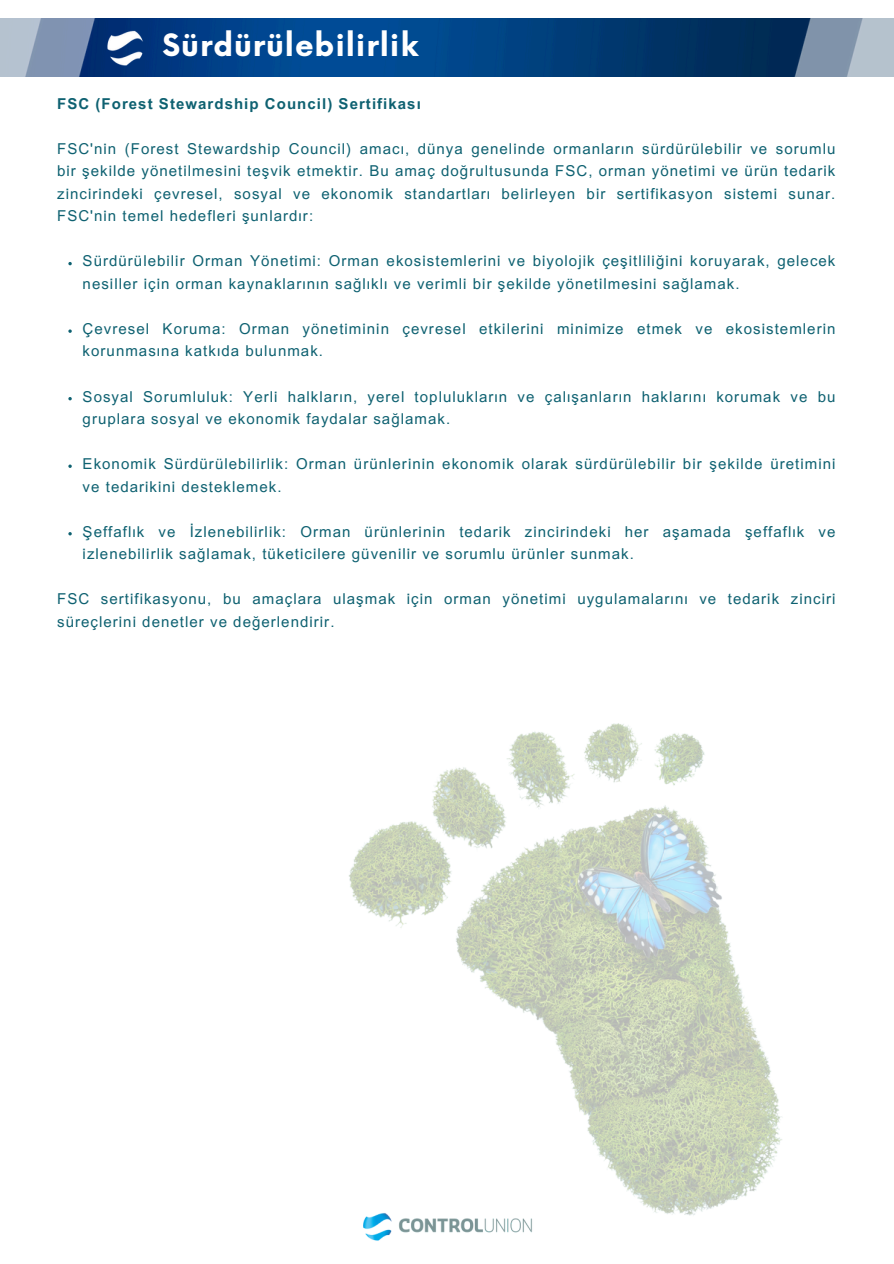
<style>
.page{position:relative;width:894px;height:1264px;background:#fff}
.page>*{position:absolute;margin:0;border:0;box-sizing:border-box;transform-origin:0 0}
.t1{font:700 30px "Now";letter-spacing:.03em;color:#fff}
.t2{font:15px/22.5px "Arial MT Pro";letter-spacing:.07em;color:#0e6171}
.t3{font:700 15px "Arial MT Pro";letter-spacing:.07em;color:#0e6171}
</style>
<div class="page">
<img style="left:0;top:18px;width:893px;height:59px">
<img style="left:104px;top:23px;width:46px;height:49px">
<img style="left:349px;top:723px;width:433px;height:518px">
<svg style="left:68px;top:262px;width:4px;height:3px"></svg>
<svg style="left:68px;top:329px;width:4px;height:4px"></svg>
<svg style="left:68px;top:397px;width:4px;height:3px"></svg>
<svg style="left:68px;top:464px;width:4px;height:4px"></svg>
<svg style="left:68px;top:532px;width:4px;height:3px"></svg>
<p class="t1" style="left:162px;top:29px;width:257px">Sürdürülebilirlik</p>
<h2 class="t3" style="left:57px;top:98px;width:365px">FSC (Forest Stewardship Council) Sertifikası</h2>
<p class="t2" style="left:57px;top:139px;width:779px;text-align:justify">FSC'nin (Forest Stewardship Council) amacı, dünya genelinde ormanların sürdürülebilir ve sorumlu bir şekilde yönetilmesini teşvik etmektir. Bu amaç doğrultusunda FSC, orman yönetimi ve ürün tedarik zincirindeki çevresel, sosyal ve ekonomik standartları belirleyen bir sertifikasyon sistemi sunar.<br>FSC'nin temel hedefleri şunlardır:</p>
<p class="t2" style="left:83px;top:252px;width:754px">Sürdürülebilir Orman Yönetimi: Orman ekosistemlerini ve biyolojik çeşitliliğini koruyarak, gelecek nesiller için orman kaynaklarının sağlıklı ve verimli bir şekilde yönetilmesini sağlamak.</p>
<p class="t2" style="left:83px;top:319px;width:754px">Çevresel Koruma: Orman yönetiminin çevresel etkilerini minimize etmek ve ekosistemlerin korunmasına katkıda bulunmak.</p>
<p class="t2" style="left:83px;top:387px;width:754px">Sosyal Sorumluluk: Yerli halkların, yerel toplulukların ve çalışanların haklarını korumak ve bu gruplara sosyal ve ekonomik faydalar sağlamak.</p>
<p class="t2" style="left:83px;top:454px;width:752px">Ekonomik Sürdürülebilirlik: Orman ürünlerinin ekonomik olarak sürdürülebilir bir şekilde üretimini ve tedarikini desteklemek.</p>
<p class="t2" style="left:83px;top:522px;width:754px">Şeffaflık ve İzlenebilirlik: Orman ürünlerinin tedarik zincirindeki her aşamada şeffaflık ve izlenebilirlik sağlamak, tüketicilere güvenilir ve sorumlu ürünler sunmak.</p>
<p class="t2" style="left:57px;top:589px;width:777px">FSC sertifikasyonu, bu amaçlara ulaşmak için orman yönetimi uygulamalarını ve tedarik zinciri süreçlerini denetler ve değerlendirir.</p>
</div>
